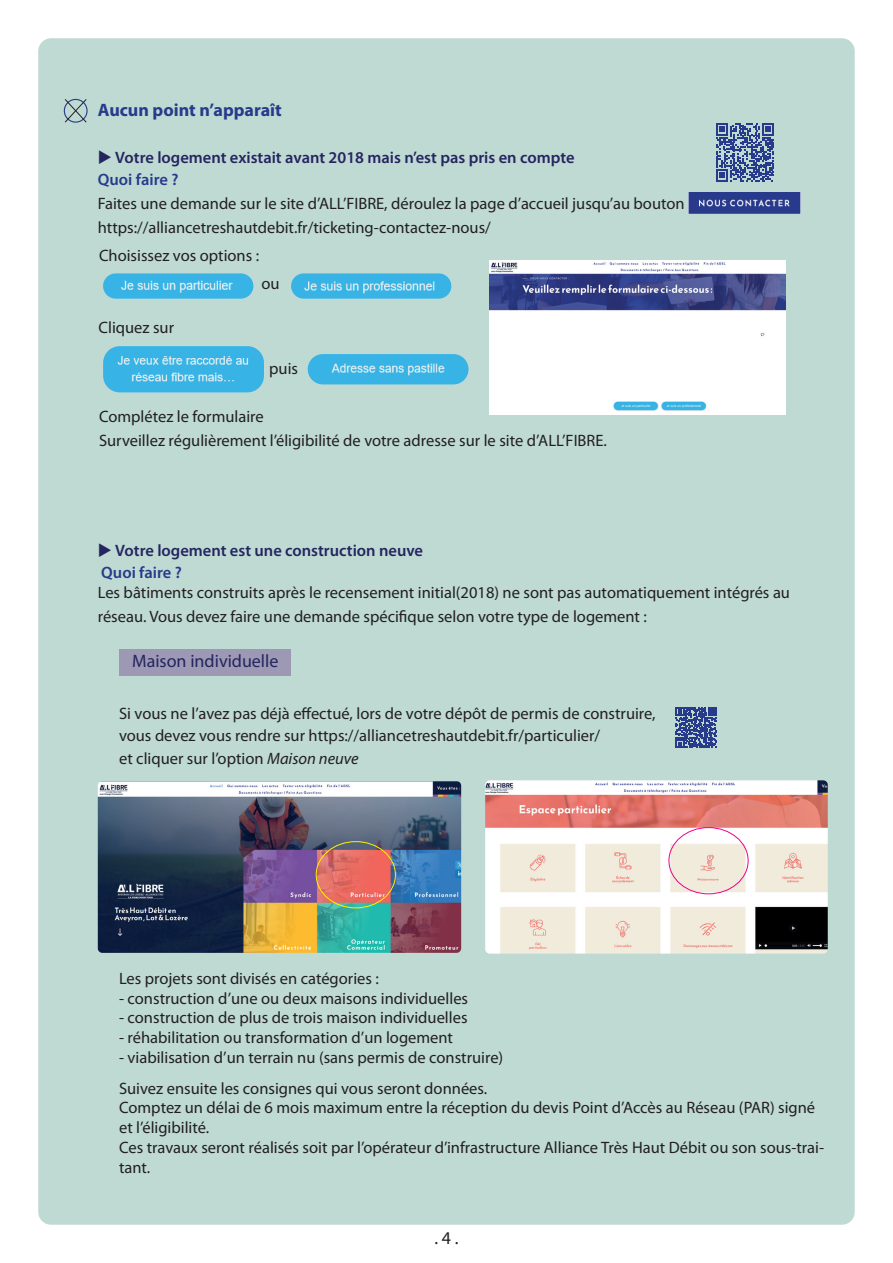
<style>
.page{position:relative;width:893px;height:1263px;background:#fff}
.page>*{position:absolute;margin:0;border:0;box-sizing:border-box;transform-origin:0 0}
.t1{font:700 18px "Myriad Pro";color:#283a8b}
.t2{font:18px "Myriad Pro";color:#252560}
.t3{font:18px "Myriad Pro";color:#231f20}
.t4{font:16.5px/24px "Myriad Pro";color:#231f20}
.t5{font:600 16.5px/22.5px "Myriad Pro";color:#252560}
.s1{color:#283a8b}
.s2{font-style:italic}
</style>
<div class="page">
<div style="left:38px;top:38px;width:817px;height:1187px;background:#bedad3;border-radius:13px"></div>
<img style="left:489px;top:260px;width:296px;height:155px">
<div style="left:119px;top:649px;width:172px;height:26px;background:#9d98b3"></div>
<div style="left:64px;top:99px;width:24px;height:24px;border:1px solid #283a8b;border-radius:50%"></div>
<svg style="left:64px;top:98px;width:23px;height:25px"></svg>
<img style="left:98px;top:781px;width:363px;height:172px">
<img style="left:485px;top:780px;width:343px;height:174px">
<img style="left:688px;top:192px;width:112px;height:22px">
<img style="left:308px;top:354px;width:161px;height:30px;border-radius:15px">
<img style="left:103px;top:346px;width:161px;height:46px">
<img style="left:291px;top:273px;width:160px;height:26px;border-radius:13px">
<img style="left:103px;top:273px;width:150px;height:26px;border-radius:13px">
<div style="left:316px;top:841px;width:80px;height:67px;border:1px solid #fff101;border-radius:50%"></div>
<div style="left:668px;top:827px;width:81px;height:67px;border:1px solid #ed028c;border-radius:50%"></div>
<svg style="left:676px;top:707px;width:41px;height:41px"></svg>
<svg style="left:716px;top:123px;width:58px;height:59px"></svg>
<p class="t1" style="left:98px;top:98px;width:186px">Aucun point n’apparaît</p>
<p class="t5" style="left:98px;top:146px;width:478px">◆ Votre logement existait avant 2018 mais n’est pas pris en compte<br><span class="s1">Quoi faire ?</span></p>
<p class="t4" style="left:98px;top:191px;width:588px">Faites une demande sur le site d’ALL’FIBRE, déroulez la page d’accueil jusqu’au bouton https://alliancetreshautdebit.fr/ticketing-contactez-nous/</p>
<p class="t4" style="left:99px;top:243px;width:162px">Choisissez vos options :</p>
<p class="t4" style="left:99px;top:315px;width:77px">Cliquez sur</p>
<p class="t4" style="left:261px;top:272px;width:20px">ou</p>
<p class="t4" style="left:269px;top:356px;width:30px">puis</p>
<p class="t4" style="left:99px;top:404px;width:509px">Complétez le formulaire<br>Surveillez régulièrement l’éligibilité de votre adresse sur le site d’ALL’FIBRE.</p>
<p class="t5" style="left:98px;top:539px;width:327px">◆ Votre logement est une construction neuve<br><span class="s1">Quoi faire ?</span></p>
<p class="t4" style="left:98px;top:580px;width:694px">Les bâtiments construits après le recensement initial(2018) ne sont pas automatiquement intégrés au réseau. Vous devez faire une demande spécifique selon votre type de logement :</p>
<p class="t2" style="left:132px;top:650px;width:148px">Maison individuelle</p>
<p class="t4" style="left:119px;top:702px;width:538px;line-height:22.5px">Si vous ne l’avez pas déjà effectué, lors de votre dépôt de permis de construire, vous devez vous rendre sur https://alliancetreshautdebit.fr/particulier/<br>et cliquer sur l’option <span class="s2">Maison neuve</span></p>
<p class="t4" style="left:119px;top:966px;width:261px">Les projets sont divisés en catégories :</p>
<p class="t4" style="left:119px;top:986px;width:351px">- construction d’une ou deux maisons individuelles</p>
<p class="t4" style="left:119px;top:1006px;width:350px">- construction de plus de trois maison individuelles</p>
<p class="t4" style="left:119px;top:1025px;width:336px">- réhabilitation ou transformation d’un logement</p>
<p class="t4" style="left:119px;top:1042px;width:386px;line-height:30.5px">- viabilisation d’un terrain nu (sans permis de construire)<br>Suivez ensuite les consignes qui vous seront données.</p>
<p class="t4" style="left:119px;top:1098px;width:707px;line-height:19.8px">Comptez un délai de 6 mois maximum entre la réception du devis Point d’Accès au Réseau (PAR) signé et l’éligibilité.<br>Ces travaux seront réalisés soit par l’opérateur d’infrastructure Alliance Très Haut Débit ou son sous-trai&shy;tant.</p>
<p class="t3" style="left:434px;top:1226px;width:26px">. 4 .</p>
</div>
